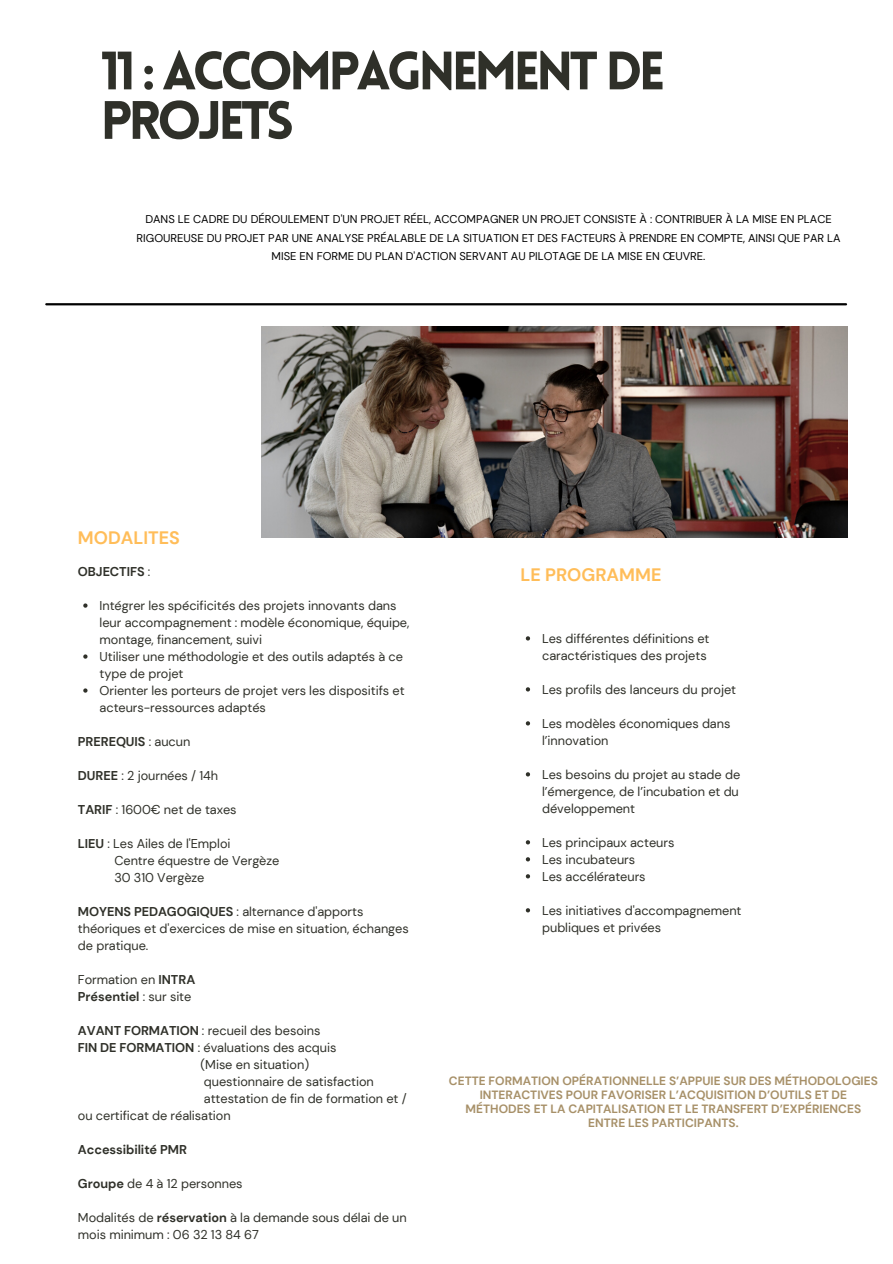
<style>
.page{position:relative;width:893px;height:1264px;background:#fff}
.page>*{position:absolute;margin:0;border:0;box-sizing:border-box;transform-origin:0 0}
.t1{font:900 52.8px/49.5px "Lovelo";letter-spacing:-.075em;color:#2f3029}
.t2{font:700 18px "DM Sans";color:#ffbd59}
.t3{font:12.75px/17px "DM Sans";letter-spacing:-.005em;color:#2f3029}
.t4{font:700 12.75px "DM Sans";letter-spacing:-.005em;color:#2f3029}
.t5{font:700 12px/14px "DM Sans";color:#a79068;text-align:center}
.t6{font:11.25px/18.8px "DM Sans";color:#000;text-align:center}
.s1{font-weight:400}
.s2{font-weight:700}
</style>
<div class="page">
<svg style="left:83px;top:603px;width:4px;height:4px"></svg>
<svg style="left:83px;top:654px;width:4px;height:4px"></svg>
<svg style="left:83px;top:688px;width:4px;height:4px"></svg>
<svg style="left:525px;top:636px;width:5px;height:4px"></svg>
<svg style="left:525px;top:687px;width:5px;height:4px"></svg>
<svg style="left:525px;top:721px;width:5px;height:4px"></svg>
<svg style="left:525px;top:772px;width:5px;height:4px"></svg>
<svg style="left:525px;top:840px;width:5px;height:4px"></svg>
<svg style="left:525px;top:857px;width:5px;height:4px"></svg>
<svg style="left:525px;top:874px;width:5px;height:4px"></svg>
<svg style="left:525px;top:908px;width:5px;height:4px"></svg>
<hr style="left:46px;top:303px;width:800px;height:2px;background:#000">
<img style="left:262px;top:327px;width:585px;height:210px">
<p class="t1" style="left:101px;top:51px;width:566px">11 : ACCOMPAGNEMENT DE<br>PROJETS</p>
<p class="t6" style="left:136px;top:209px;width:705px">DANS LE CADRE DU DÉROULEMENT D'UN PROJET RÉEL, ACCOMPAGNER UN PROJET CONSISTE À : CONTRIBUER À LA MISE EN PLACE<br>RIGOUREUSE DU PROJET PAR UNE ANALYSE PRÉALABLE DE LA SITUATION ET DES FACTEURS À PRENDRE EN COMPTE, AINSI QUE PAR LA<br>MISE EN FORME DU PLAN D'ACTION SERVANT AU PILOTAGE DE LA MISE EN ŒUVRE.</p>
<p class="t2" style="left:78px;top:525px;width:103px">MODALITES</p>
<p class="t4" style="left:78px;top:563px;width:74px">OBJECTIFS <span class="s1">:</span></p>
<p class="t3" style="left:100px;top:597px;width:311px">Intégrer les spécificités des projets innovants dans leur accompagnement : modèle économique, équipe, montage, financement, suivi</p>
<p class="t3" style="left:100px;top:648px;width:305px">Utiliser une méthodologie et des outils adaptés à ce type de projet</p>
<p class="t3" style="left:100px;top:682px;width:306px">Orienter les porteurs de projet vers les dispositifs et acteurs-ressources adaptés</p>
<p class="t4" style="left:78px;top:733px;width:114px">PREREQUIS <span class="s1">: aucun</span></p>
<p class="t3" style="left:78px;top:767px;width:142px"><span class="s2">DUREE</span> : 2 journées / 14h</p>
<p class="t3" style="left:78px;top:801px;width:160px"><span class="s2">TARIF</span> : 1600€ net de taxes</p>
<p class="t3" style="left:78px;top:835px;width:154px"><span class="s2">LIEU</span> : Les Ailes de l'Emploi</p>
<p class="t3" style="left:114px;top:851px;width:166px">Centre équestre de Vergèze</p>
<p class="t3" style="left:114px;top:868px;width:92px">30 310 Vergèze</p>
<p class="t3" style="left:78px;top:902px;width:332px"><span class="s2">MOYENS PEDAGOGIQUES</span> : alternance d'apports théoriques et d'exercices de mise en situation, échanges de pratique.</p>
<p class="t3" style="left:78px;top:970px;width:119px">Formation en <span class="s2">INTRA</span></p>
<p class="t4" style="left:78px;top:988px;width:115px">Présentiel <span class="s1">: sur site</span></p>
<p class="t3" style="left:78px;top:1021px;width:244px"><span class="s2">AVANT FORMATION</span> : recueil des besoins</p>
<p class="t3" style="left:78px;top:1038px;width:260px"><span class="s2">FIN DE FORMATION</span> : évaluations des acquis</p>
<p class="t3" style="left:200px;top:1055px;width:110px">(Mise en situation)</p>
<p class="t3" style="left:204px;top:1072px;width:171px">questionnaire de satisfaction</p>
<p class="t3" style="left:78px;top:1089px;width:330px;text-indent:126px">attestation de fin de formation et / ou certificat de réalisation</p>
<p class="t4" style="left:78px;top:1140px;width:110px">Accessibilité PMR</p>
<p class="t3" style="left:78px;top:1174px;width:166px"><span class="s2">Groupe</span> de 4 à 12 personnes</p>
<p class="t3" style="left:78px;top:1208px;width:330px">Modalités de <span class="s2">réservation</span> à la demande sous délai de un mois minimum : 06 32 13 84 67</p>
<p class="t2" style="left:520px;top:563px;width:142px">LE PROGRAMME</p>
<p class="t3" style="left:542px;top:630px;width:169px">Les différentes définitions et caractéristiques des projets</p>
<p class="t3" style="left:542px;top:680px;width:195px">Les profils des lanceurs du projet</p>
<p class="t3" style="left:542px;top:714px;width:190px">Les modèles économiques dans l’innovation</p>
<p class="t3" style="left:542px;top:765px;width:199px;text-align:justify">Les besoins du projet au stade de l’émergence, de l’incubation et du développement</p>
<p class="t3" style="left:542px;top:833px;width:134px">Les principaux acteurs</p>
<p class="t3" style="left:542px;top:850px;width:95px">Les incubateurs</p>
<p class="t3" style="left:542px;top:867px;width:105px">Les accélérateurs</p>
<p class="t3" style="left:542px;top:901px;width:201px">Les initiatives d'accompagnement publiques et privées</p>
<p class="t5" style="left:449px;top:1074px;width:430px">CETTE FORMATION OPÉRATIONNELLE S’APPUIE SUR DES MÉTHODOLOGIES INTERACTIVES POUR FAVORISER L’ACQUISITION D’OUTILS ET DE MÉTHODES ET LA CAPITALISATION ET LE TRANSFERT D’EXPÉRIENCES ENTRE LES PARTICIPANTS.</p>
</div>
